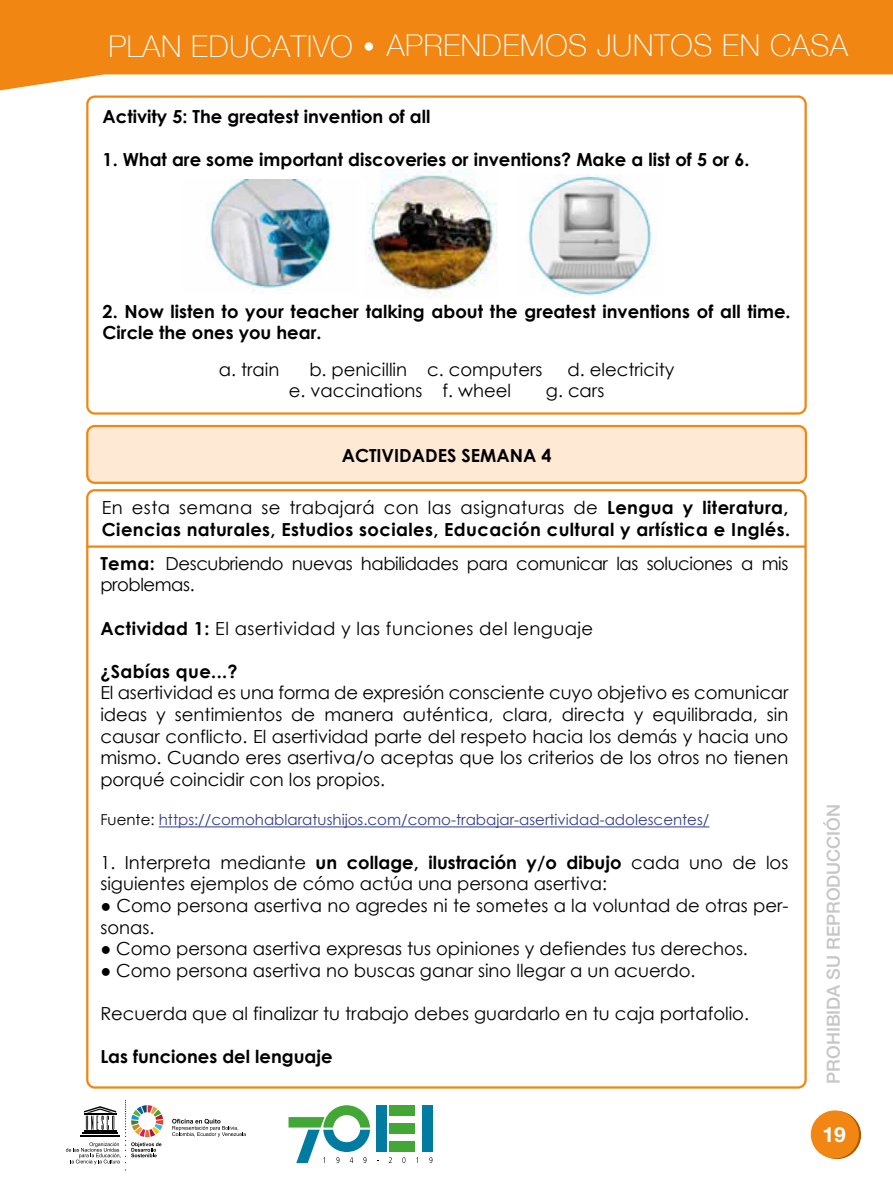
<style>
.page{position:relative;width:893px;height:1191px;background:#fff}
.page>*{position:absolute;margin:0;border:0;box-sizing:border-box;transform-origin:0 0}
.t1{font:100 30px "Helvetica Neue";letter-spacing:.025em;color:#fff}
.t2{font:700 21px "Helvetica Neue LT Std";color:#fff}
.t3{font:18px/21.6px "Century Gothic";color:#000}
.t4{font:700 18px/21.6px "Century Gothic";color:#000}
.t5{font:700 18px/21.6px "Century Gothic";letter-spacing:.02em;color:#000}
.t6{font:18px/21.6px "Century Gothic";letter-spacing:-.025em;color:#000}
.t7{font:18px "Century Gothic";letter-spacing:.02em;color:#000}
.t8{font:500 18px "Helvetica Neue LT Std";color:#c6c6c6}
.t9{font:15px "Century Gothic";color:#323b90}
.s1{font-weight:400}
.s2{font-weight:700}
.s3{color:#000}
</style>
<div class="page">
<div style="left:422px;top:1105px;width:11px;height:47px;background:#007ca1"></div>
<div style="left:376px;top:1105px;width:11px;height:47px;background:#007ca1"></div>
<div style="left:389px;top:1105px;width:26px;height:10px;background:#43a735"></div>
<div style="left:389px;top:1123px;width:26px;height:11px;background:#43a735"></div>
<div style="left:389px;top:1141px;width:26px;height:11px;background:#43a735"></div>
<svg style="left:288px;top:1105px;width:82px;height:58px"></svg>
<svg style="left:389px;top:1157px;width:3px;height:6px"></svg>
<svg style="left:402px;top:1157px;width:3px;height:6px"></svg>
<svg style="left:429px;top:1157px;width:3px;height:6px"></svg>
<img style="left:206px;top:180px;width:127px;height:114px">
<img style="left:369px;top:170px;width:128px;height:128px">
<img style="left:528px;top:175px;width:126px;height:121px">
<svg style="left:0;top:0;width:893px;height:90px;fill:#f18613"></svg>
<div style="left:365px;top:42px;width:8px;height:9px;background:#fff;border-radius:50%"></div>
<svg style="left:813px;top:1111px;width:48px;height:48px"></svg>
<div style="left:811px;top:1110px;width:48px;height:48px;background:#f18613;border-radius:50%"></div>
<svg style="left:66px;top:1100px;width:97px;height:70px"></svg>
<svg style="left:172px;top:1118px;width:74px;height:19px"></svg>
<div style="left:86px;top:95px;width:721px;height:319px;border:2px solid #f18613;border-radius:8px"></div>
<div style="left:87px;top:426px;width:718px;height:57px;background:#fee9d4;border-radius:7px"></div>
<div style="left:86px;top:425px;width:721px;height:59px;border:2px solid #f18613;border-radius:8px"></div>
<hr style="left:159px;top:826px;width:550px;height:1px;background:#323b90">
<hr style="left:87px;top:545px;width:719px;height:3px;background:#f18613">
<h1 class="t1" style="left:108px;top:22px;width:741px">PLAN EDUCATIVO APRENDEMOS JUNTOS EN CASA</h1>
<p class="t4" style="left:103px;top:105px;width:329px">Activity 5: The greatest invention of all</p>
<p class="t4" style="left:103px;top:148px;width:648px">1. What are some important discoveries or inventions? Make a list of 5 or 6.</p>
<p class="t4" style="left:103px;top:299px;width:690px">2. Now listen to your teacher talking about the greatest inventions of all time.<br>Circle the ones you hear.</p>
<p class="t3" style="left:219px;top:358px;width:62px">a. train</p>
<p class="t3" style="left:309px;top:358px;width:235px">b. penicillin c. computers</p>
<p class="t3" style="left:567px;top:358px;width:109px">d. electricity</p>
<p class="t3" style="left:289px;top:380px;width:224px">e. vaccinations f. wheel</p>
<p class="t3" style="left:546px;top:380px;width:60px">g. cars</p>
<p class="t4" style="left:342px;top:444px;width:211px">ACTIVIDADES SEMANA 4</p>
<p class="t5" style="left:102px;top:496px;width:690px"><span class="s1">En esta semana se trabajará con las asignaturas de</span> Lengua y literatura,<br>Ciencias naturales, Estudios sociales, Educación cultural y artística e Inglés.</p>
<p class="t6" style="left:100px;top:552px;width:689px"><span class="s2">Tema:</span> Descubriendo nuevas habilidades para comunicar las soluciones a mis problemas.</p>
<p class="t7" style="left:100px;top:615px;width:494px"><span class="s2">Actividad 1:</span> El asertividad y las funciones del lenguaje</p>
<p class="t5" style="left:100px;top:659px;width:139px">¿Sabías que...?</p>
<p class="t3" style="left:100px;top:682px;width:690px;text-align:justify">El asertividad es una forma de expresión consciente cuyo objetivo es comunicar ideas y sentimientos de manera auténtica, clara, directa y equilibrada, sin causar conflicto. El asertividad parte del respeto hacia los demás y hacia uno mismo. Cuando eres asertiva/o aceptas que los criterios de los otros no tienen porqué coincidir con los propios.</p>
<p class="t9" style="left:100px;top:809px;width:611px"><span class="s3">Fuente:</span> https://comohablaratushijos.com/como-trabajar-asertividad-adolescentes/</p>
<p class="t3" style="left:100px;top:851px;width:689px">1. Interpreta mediante <span class="s2">un collage, ilustración y/o dibujo</span> cada uno de los siguientes ejemplos de cómo actúa una persona asertiva:</p>
<p class="t3" style="left:100px;top:894px;width:690px">● Como persona asertiva no agredes ni te sometes a la voluntad de otras per&shy;sonas.</p>
<p class="t3" style="left:100px;top:937px;width:649px">● Como persona asertiva expresas tus opiniones y defiendes tus derechos.</p>
<p class="t3" style="left:100px;top:959px;width:597px">● Como persona asertiva no buscas ganar sino llegar a un acuerdo.</p>
<p class="t3" style="left:100px;top:1002px;width:650px">Recuerda que al finalizar tu trabajo debes guardarlo en tu caja portafolio.</p>
<p class="t4" style="left:100px;top:1045px;width:234px">Las funciones del lenguaje</p>
<p class="t8" style="left:823px;top:1083px;width:281px;rotate:-90deg">PROHIBIDA SU REPRODUCCIÓN</p>
<p class="t2" style="left:823px;top:1121px;width:25px">19</p>
</div>
